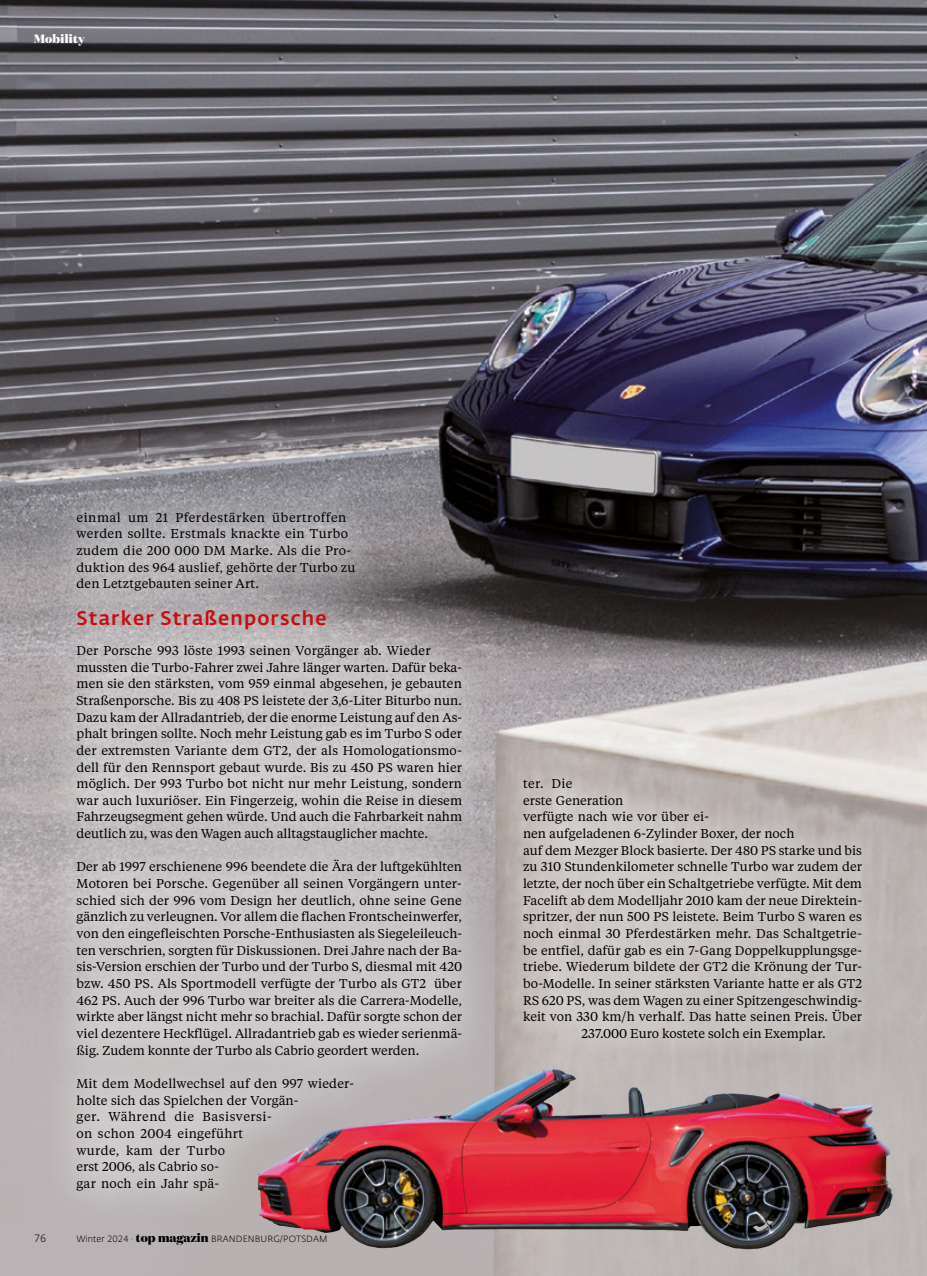
<style>
.page{position:relative;width:927px;height:1276px;background:#fff}
.page>*{position:absolute;margin:0;border:0;box-sizing:border-box;transform-origin:0 0}
.t1{font:500 19.5px "Fedra Sans Alt Std";letter-spacing:.06em;color:#c90c0f}
.t2{font:12.75px/16.6px "Tiempos Text";letter-spacing:.005em;color:#000}
.t3{font:12.75px/16.6px "Tiempos Text";letter-spacing:.025em;color:#000}
.t4{font:800 12px "Domaine Display";letter-spacing:.025em;color:#fff}
.t5{font:300 10.5px "Fedra Sans Alt Std";color:#000}
.t6{font:300 9px "Fedra Sans Alt Std";letter-spacing:.01em;color:#000}
.s1{font-family:"Domaine Display";font-weight:800;font-size:12px}
</style>
<div class="page">
<img style="left:0;top:0;width:927px;height:1276px">
<div style="left:42px;top:477px;width:454px;height:747px;background:#fff;opacity:.47"></div>
<div style="left:504px;top:760px;width:376px;height:298px;background:#fff;opacity:.75"></div>
<img style="left:257px;top:1067px;width:512px;height:182px">
<p class="t4" style="left:34px;top:31px;width:52px">Mobility</p>
<p class="t5" style="left:34px;top:1231px;width:14px">76</p>
<p class="t3" style="left:77px;top:508px;width:281px">einmal um 21 Pferdestärken übertroffen werden sollte. Erstmals knackte ein Turbo zudem die 200 000 DM Marke. Als die Pro&shy;duktion des 964 auslief, gehörte der Turbo zu den Letztgebauten seiner Art.</p>
<h1 class="t1" style="left:77px;top:606px;width:252px">Starker Straßenporsche</h1>
<p class="t2" style="left:77px;top:641px;width:387px">Der Porsche 993 löste 1993 seinen Vorgänger ab. Wieder mussten die Turbo-Fahrer zwei Jahre länger warten. Dafür beka&shy;men sie den stärksten, vom 959 einmal abgesehen, je gebauten Straßenporsche. Bis zu 408 PS leistete der 3,6-Liter Biturbo nun.<br>Dazu kam der Allradantrieb, der die enorme Leistung auf den As&shy;phalt bringen sollte. Noch mehr Leistung gab es im Turbo S oder der extremsten Variante dem GT2, der als Homologationsmo&shy;dell für den Rennsport gebaut wurde. Bis zu 450 PS waren hier möglich. Der 993 Turbo bot nicht nur mehr Leistung, sondern war auch luxuriöser. Ein Fingerzeig, wohin die Reise in diesem Fahrzeugsegment gehen würde. Und auch die Fahrbarkeit nahm deutlich zu, was den Wagen auch alltagstauglicher machte.</p>
<p class="t2" style="left:77px;top:858px;width:387px;text-align:justify">Der ab 1997 erschienene 996 beendete die Ära der luftgekühlten Motoren bei Porsche. Gegenüber all seinen Vorgängern unter&shy;schied sich der 996 vom Design her deutlich, ohne seine Gene gänzlich zu verleugnen. Vor allem die flachen Frontscheinwerfer, von den eingefleischten Porsche-Enthusiasten als Siegeleileuch&shy;ten verschrien, sorgten für Diskussionen. Drei Jahre nach der Ba&shy;sis-Version erschien der Turbo und der Turbo S, diesmal mit 420 bzw. 450 PS. Als Sportmodell verfügte der Turbo als GT2 über 462 PS. Auch der 996 Turbo war breiter als die Carrera-Modelle, wirkte aber längst nicht mehr so brachial. Dafür sorgte schon der viel dezentere Heckflügel. Allradantrieb gab es wieder serienmä&shy;ßig. Zudem konnte der Turbo als Cabrio geordert werden.</p>
<p class="t2" style="left:77px;top:1074px;width:279px">Mit dem Modellwechsel auf den 997 wieder&shy;holte sich das Spielchen der Vorgän-<br>ger. Während die Basisversi-<br>on schon 2004 eingeführt<br>wurde, kam der Turbo<br>erst 2006, als Cabrio so-<br>gar noch ein Jahr spä-</p>
<p class="t6" style="left:77px;top:1233px;width:252px">Winter 2024 · <span class="s1">top magazin</span> BRANDENBURG/POTSDAM</p>
<p class="t2" style="left:523px;top:774px;width:51px">ter. Die</p>
<p class="t2" style="left:523px;top:791px;width:102px">erste Generation</p>
<p class="t2" style="left:523px;top:808px;width:187px">verfügte nach wie vor über ei-</p>
<p class="t2" style="left:523px;top:824px;width:273px">nen aufgeladenen 6-Zylinder Boxer, der noch</p>
<p class="t2" style="left:523px;top:841px;width:340px">auf dem Mezger Block basierte. Der 480 PS starke und bis</p>
<p class="t2" style="left:523px;top:858px;width:341px">zu 310 Stundenkilometer schnelle Turbo war zudem der</p>
<p class="t2" style="left:523px;top:874px;width:341px">letzte, der noch über ein Schaltgetriebe verfügte. Mit dem</p>
<p class="t2" style="left:523px;top:891px;width:340px">Facelift ab dem Modelljahr 2010 kam der neue Direktein-</p>
<p class="t2" style="left:523px;top:908px;width:340px">spritzer, der nun 500 PS leistete. Beim Turbo S waren es</p>
<p class="t2" style="left:523px;top:924px;width:340px">noch einmal 30 Pferdestärken mehr. Das Schaltgetrie-</p>
<p class="t2" style="left:523px;top:941px;width:340px">be entfiel, dafür gab es ein 7-Gang Doppelkupplungsge-</p>
<p class="t2" style="left:523px;top:958px;width:341px">triebe. Wiederum bildete der GT2 die Krönung der Tur-</p>
<p class="t2" style="left:523px;top:974px;width:340px">bo-Modelle. In seiner stärksten Variante hatte er als GT2</p>
<p class="t2" style="left:523px;top:991px;width:340px">RS 620 PS, was dem Wagen zu einer Spitzengeschwindig-</p>
<p class="t2" style="left:523px;top:1008px;width:340px">keit von 330 km/h verhalf. Das hatte seinen Preis. Über</p>
<p class="t2" style="left:581px;top:1024px;width:246px">237.000 Euro kostete solch ein Exemplar.</p>
</div>
